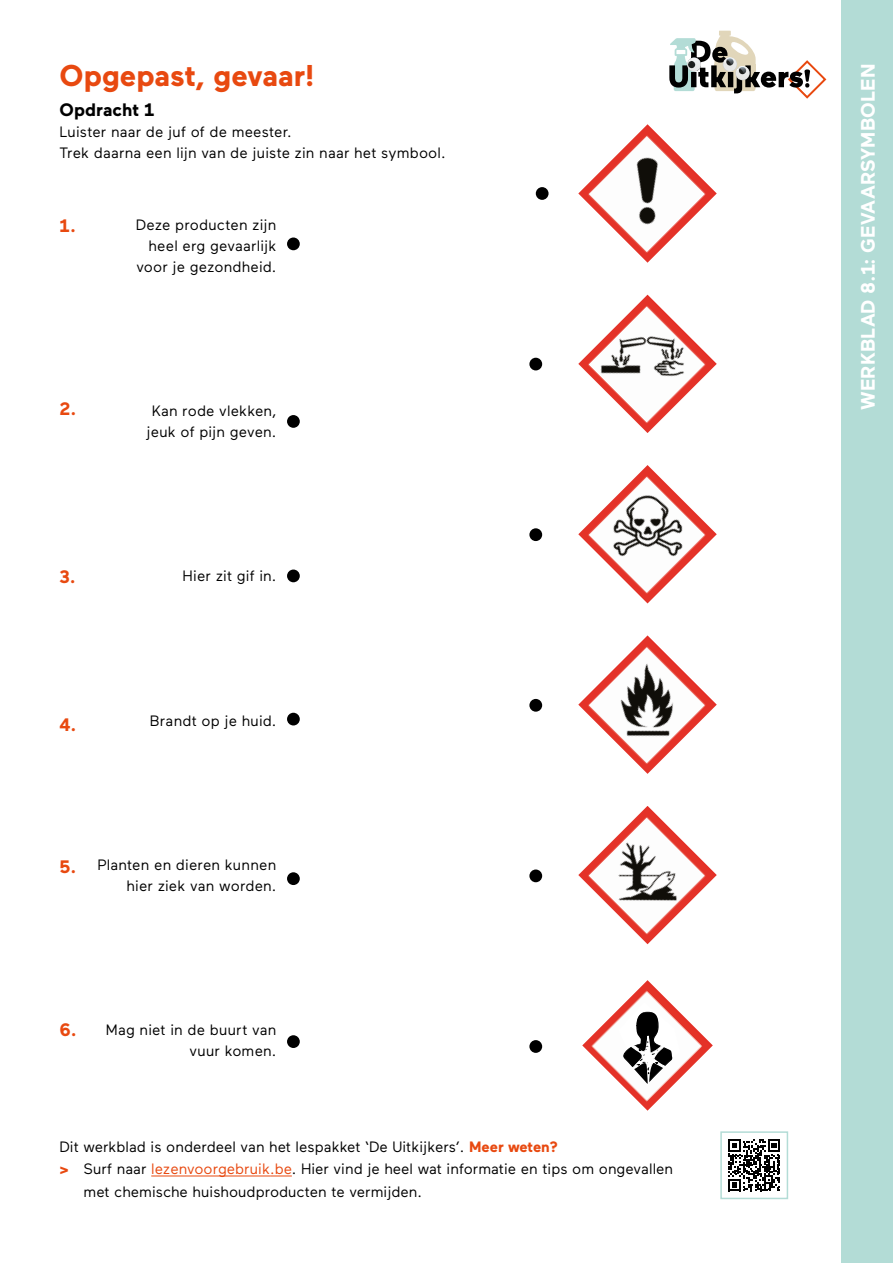
<style>
.page{position:relative;width:893px;height:1263px;background:#fff}
.page>*{position:absolute;margin:0;border:0;box-sizing:border-box;transform-origin:0 0}
.t1{font:700 30px "Maax";color:#e84910}
.t2{font:700 19.5px "Maax";letter-spacing:.005em;color:#fff}
.t3{font:700 18px "Maax";color:#e84910}
.t4{font:700 18px "Maax";color:#000}
.t5{font:15px/21px "Maax";letter-spacing:.005em;color:#000;text-align:right}
.s1{font-weight:700;color:#e84910}
.s2{color:#e84910}
</style>
<div class="page">
<div style="left:842px;top:0;width:51px;height:1263px;background:#b3dcd6"></div>
<svg style="left:669px;top:31px;width:157px;height:68px"></svg>
<div style="left:536px;top:187px;width:13px;height:13px;background:#000;border-radius:50%"></div>
<div style="left:529px;top:358px;width:13px;height:12px;background:#000;border-radius:50%"></div>
<div style="left:529px;top:528px;width:13px;height:13px;background:#000;border-radius:50%"></div>
<div style="left:529px;top:699px;width:13px;height:13px;background:#000;border-radius:50%"></div>
<div style="left:529px;top:1040px;width:13px;height:13px;background:#000;border-radius:50%"></div>
<div style="left:529px;top:869px;width:13px;height:13px;background:#000;border-radius:50%"></div>
<div style="left:287px;top:237px;width:13px;height:13px;background:#000;border-radius:50%"></div>
<div style="left:287px;top:872px;width:13px;height:13px;background:#000;border-radius:50%"></div>
<div style="left:287px;top:415px;width:13px;height:13px;background:#000;border-radius:50%"></div>
<div style="left:287px;top:569px;width:13px;height:13px;background:#000;border-radius:50%"></div>
<div style="left:287px;top:713px;width:13px;height:12px;background:#000;border-radius:50%"></div>
<div style="left:287px;top:1035px;width:13px;height:13px;background:#000;border-radius:50%"></div>
<hr style="left:151px;top:1175px;width:119px;height:1px;background:#e84910">
<svg style="left:270px;top:1175px;width:22px;height:1px"></svg>
<svg style="left:728px;top:1139px;width:52px;height:52px"></svg>
<div style="left:720px;top:1131px;width:68px;height:68px;border:2px solid #b3dcd6"></div>
<img style="left:578px;top:124px;width:139px;height:139px">
<img style="left:578px;top:295px;width:139px;height:138px">
<img style="left:578px;top:465px;width:139px;height:138px">
<img style="left:578px;top:635px;width:139px;height:139px">
<img style="left:578px;top:806px;width:139px;height:138px">
<img style="left:582px;top:980px;width:131px;height:131px">
<svg style="left:618px;top:1002px;width:62px;height:82px"></svg>
<h1 class="t1" style="left:60px;top:60px;width:257px">Opgepast, gevaar!</h1>
<p class="t4" style="left:60px;top:100px;width:96px">Opdracht 1</p>
<p class="t5" style="left:60px;top:121px;width:388px;text-align:left">Luister naar de juf of de meester.<br>Trek daarna een lijn van de juiste zin naar het symbool.</p>
<p class="t3" style="left:60px;top:216px;width:18px">1.</p>
<p class="t5" style="left:136px;top:214px;width:142px">Deze producten zijn heel erg gevaarlijk voor je gezondheid.</p>
<p class="t3" style="left:60px;top:399px;width:19px">2.</p>
<p class="t5" style="left:147px;top:400px;width:131px;text-align:center">Kan rode vlekken, jeuk of pijn geven.</p>
<p class="t3" style="left:60px;top:567px;width:18px">3.</p>
<p class="t5" style="left:183px;top:566px;width:95px">Hier zit gif in.</p>
<p class="t3" style="left:60px;top:715px;width:19px">4.</p>
<p class="t5" style="left:150px;top:710px;width:128px">Brandt op je huid.</p>
<p class="t3" style="left:60px;top:857px;width:18px">5.</p>
<p class="t5" style="left:98px;top:854px;width:180px">Planten en dieren kunnen hier ziek van worden.</p>
<p class="t3" style="left:60px;top:1020px;width:19px">6.</p>
<p class="t5" style="left:106px;top:1020px;width:172px">Mag niet in de buurt van vuur komen.</p>
<p class="t5" style="left:60px;top:1136px;width:500px">Dit werkblad is onderdeel van het lespakket ‘De Uitkijkers’. <span class="s1">Meer weten?</span></p>
<p class="t5" style="left:60px;top:1159px;width:615px"><span class="s1">&gt;</span> Surf naar <span class="s2">lezenvoorgebruik.be</span>. Hier vind je heel wat informatie en tips om ongevallen</p>
<p class="t5" style="left:84px;top:1181px;width:340px">met chemische huishoudproducten te vermijden.</p>
<h2 class="t2" style="left:857px;top:410px;width:348px;rotate:-90deg">WERKBLAD 8.1: GEVAARSYMBOLEN</h2>
</div>
